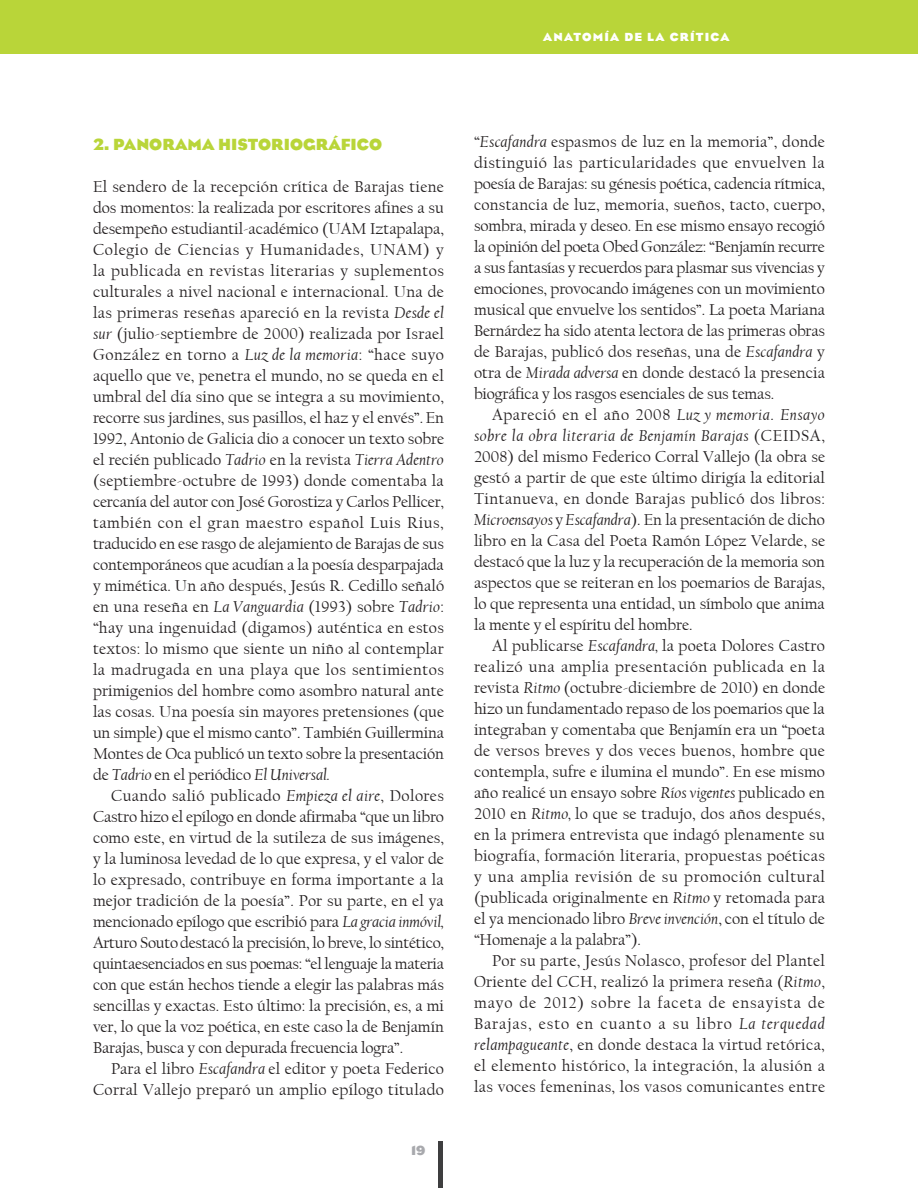
<style>
.page{position:relative;width:918px;height:1188px;background:#fff}
.page>*{position:absolute;margin:0;border:0;box-sizing:border-box;transform-origin:0 0}
.sin_sangria{font:16.5px/21px "Californian FB";color:#231f20;text-align:justify}
.sin_sangria-2{font:16.5px/21px "Californian FB";letter-spacing:.02em;color:#231f20;text-align:right}
.t1{font:700 16.5px "Eagle";color:#b9d539}
.t2{font:700 13.5px "Eagle";color:#a8a9ad}
.t3{font:700 12px "Eagle";letter-spacing:.1em;color:#fff}
.s1{font-style:italic}
</style>
<div class="page">
<div style="left:0;top:0;width:918px;height:54px;background:#b9d539"></div>
<div style="left:438px;top:1142px;width:5px;height:46px;background:#3e3e3f"></div>
<p class="t3" style="left:543px;top:31px;width:188px">ANATOMÍA DE LA CRÍTICA</p>
<p class="t1" style="left:93px;top:136px;width:291px">2. PANORAMA HISTORIOGRÁFICO</p>
<p class="sin_sangria" style="left:93px;top:177px;width:353px">El sendero de la recepción crítica de Barajas tiene dos momentos: la realizada por escritores afines a su desempeño estudiantil-académico (UAM Iztapalapa, Colegio de Ciencias y Humanidades, UNAM) y la publicada en revistas literarias y suplementos culturales a nivel nacional e internacional. Una de las primeras reseñas apareció en la revista <span class="s1">Desde el sur</span> (julio-septiembre de 2000) realizada por Israel González en torno a <span class="s1">Luz de la memoria</span>: “hace suyo aquello que ve, penetra el mundo, no se queda en el umbral del día sino que se integra a su movimiento, recorre sus jardines, sus pasillos, el haz y el envés”.En 1992, Antonio de Galicia dio a conocer un texto sobre el recién publicado <span class="s1">Tadrio</span> en la revista <span class="s1">Tierra Adentro </span>(septiembre-octubre de 1993) donde comentaba la cercanía del autor con José Gorostiza y Carlos Pellicer, también con el gran maestro español Luis Rius, traducido en ese rasgo de alejamiento de Barajas de sus contemporáneos que acudían a la poesía desparpajada y mimética. Un año después, Jesús R. Cedillo señaló en una reseña en <span class="s1">La Vanguardia</span> (1993) sobre <span class="s1">Tadrio</span>: “hay una ingenuidad (digamos) auténtica en estos textos: lo mismo que siente un niño al contemplar la madrugada en una playa que los sentimientos primigenios del hombre como asombro natural ante las cosas. Una poesía sin mayores pretensiones (que un simple) que el mismo canto”. También Guillermina Montes de Oca publicó un texto sobre la presentación de <span class="s1">Tadrio</span> en el periódico <span class="s1">El Universal.</span></p>
<p class="sin_sangria" style="left:93px;top:786px;width:353px;text-indent:18px">Cuando salió publicado <span class="s1">Empieza el aire</span>, Dolores Castro hizo el epílogo en donde afirmaba “que un libro como este, en virtud de la sutileza de sus imágenes, y la luminosa levedad de lo que expresa, y el valor de lo expresado, contribuye en forma importante a la mejor tradición de la poesía”. Por su parte, en el ya mencionado epílogo que escribió para <span class="s1">La gracia inmóvil, </span>Arturo Soutodestacó la precisión, lo breve, lo sintético, quintaesenciados en sus poemas: “el lenguaje la materia con que están hechos tiende a elegir las palabras más sencillas y exactas. Esto último: la precisión, es, a mi ver, lo que la voz poética, en este caso la de Benjamín Barajas, busca y con depurada frecuencia logra”.</p>
<p class="sin_sangria-2" style="left:93px;top:1059px;width:353px">Para el libro <span class="s1">Escafandra</span> el editor y poeta Federico<br>Corral Vallejo preparó un amplio epílogo titulado</p>
<p class="t2" style="left:411px;top:1143px;width:16px">19</p>
<p class="sin_sangria" style="left:474px;top:131px;width:353px">“<span class="s1">Escafandra</span> espasmos de luz en la memoria”, donde distinguió las particularidades que envuelven la poesía de Barajas: su génesis poética, cadencia rítmica, constancia de luz, memoria, sueños, tacto, cuerpo, sombra, mirada y deseo. En ese mismo ensayo recogió la opinión del poeta Obed González: “Benjamín recurre a sus fantasías y recuerdos para plasmar sus vivencias y emociones, provocando imágenes con un movimiento musical que envuelve los sentidos”. La poeta Mariana Bernárdez ha sido atenta lectora de las primeras obras de Barajas, publicó dos reseñas, una de <span class="s1">Escafandra</span> y otra de <span class="s1">Mirada adversa</span> en donde destacó la presencia biográfica y los rasgos esenciales de sus temas.</p>
<p class="sin_sangria" style="left:474px;top:404px;width:353px;text-indent:18px">Apareció en el año 2008 <span class="s1">Luz y memoria</span>. <span class="s1">Ensayo sobre la obra literaria de Benjamín Barajas</span> (CEIDSA, 2008) del mismo Federico Corral Vallejo (la obra se gestó a partir de que este último dirigía la editorial Tintanueva, en donde Barajas publicó dos libros:<br><span class="s1">Microensayos</span> y <span class="s1">Escafandra</span>). En la presentación de dicho libro en la Casa del Poeta Ramón López Velarde, se destacó que la luz y la recuperación de la memoria son aspectos que se reiteran en los poemarios de Barajas, lo que representa una entidad, un símbolo que anima la mente y el espíritu del hombre.</p>
<p class="sin_sangria" style="left:474px;top:635px;width:353px;text-indent:18px">Al publicarse <span class="s1">Escafandra,</span> la poeta Dolores Castro realizó una amplia presentación publicada en la revista <span class="s1">Ritmo</span> (octubre-diciembre de 2010) en donde hizo un fundamentado repaso de los poemarios que la integraban y comentaba que Benjamín era un “poeta de versos breves y dos veces buenos, hombre que contempla, sufre e ilumina el mundo”. En ese mismo año realicé un ensayo sobre <span class="s1">Ríos vigentes</span> publicado en 2010 en <span class="s1">Ritmo,</span> lo que se tradujo, dos años después, en la primera entrevista que indagó plenamente su biografía, formación literaria, propuestas poéticas y una amplia revisión de su promoción cultural (publicada originalmente en <span class="s1">Ritmo</span> y retomada para el ya mencionado libro <span class="s1">Breve invención</span>, con el título de “Homenaje a la palabra”).</p>
<p class="sin_sangria" style="left:474px;top:950px;width:353px;text-indent:18px">Por su parte, Jesús Nolasco, profesor del Plantel Oriente del CCH, realizó la primera reseña (<span class="s1">Ritmo</span>, mayo de 2012) sobre la faceta de ensayista de Barajas, esto en cuanto a su libro <span class="s1">La terquedad relampagueante</span>, en donde destaca la virtud retórica, el elemento histórico, la integración, la alusión a las voces femeninas, los vasos comunicantes entre</p>
</div>
